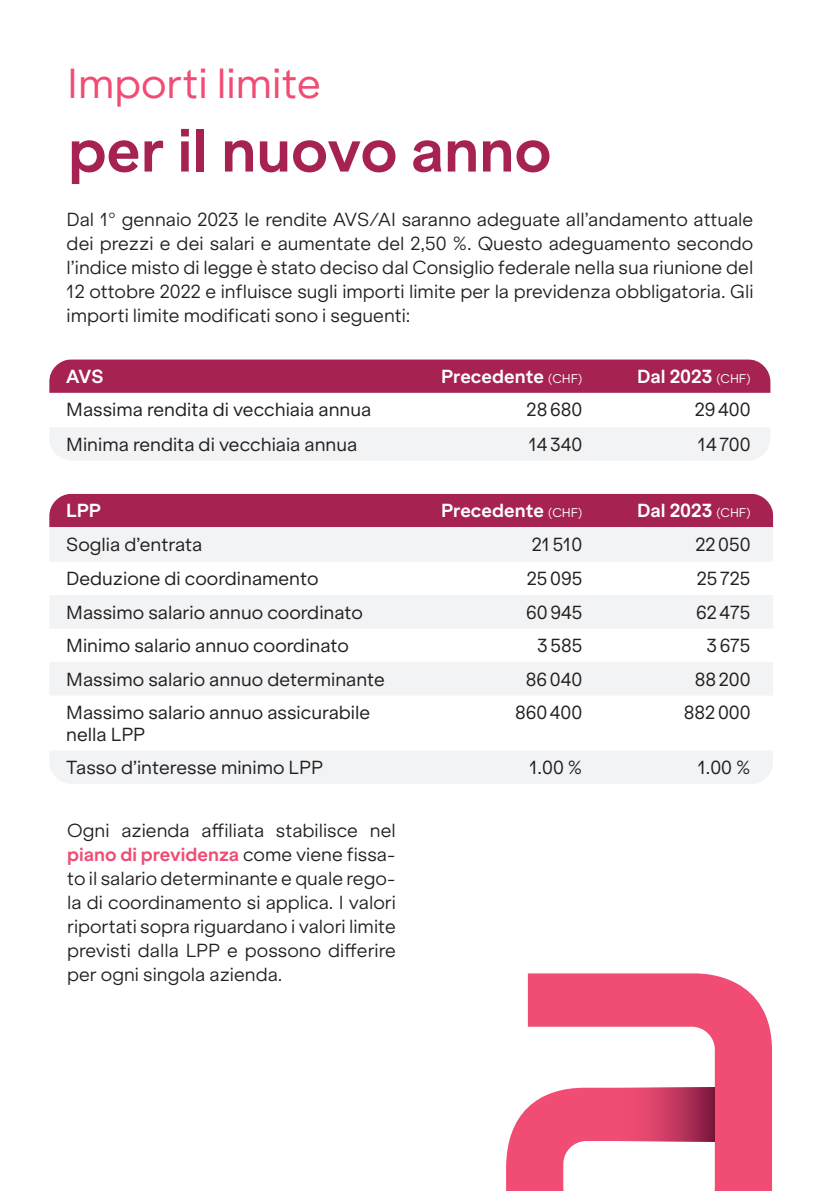
<style>
.page{position:relative;width:823px;height:1191px;background:#fff}
.page>*{position:absolute;margin:0;border:0;box-sizing:border-box;transform-origin:0 0}
.t1{font:700 58px "ES Klarheit Grotesk";color:#a52252}
.t2{font:40px "ES Klarheit Grotesk";color:#f04c74}
.t3{font:300 18px/24px "ES Klarheit Grotesk";color:#231f20;text-align:justify}
.t4{font:18px/21.6px "ES Klarheit Grotesk";color:#231f20}
.t5{font:700 18px "ES Klarheit Grotesk";color:#fff}
.s1{font-weight:400;font-size:12px}
.s2{font-weight:700;color:#f04c74}
</style>
<div class="page">
<svg style="left:506px;top:973px;width:265px;height:218px;fill:#f04c74"></svg>
<svg style="left:619px;top:1087px;width:95px;height:54px;background:#c53a61"></svg>
<div style="left:49px;top:359px;width:721px;height:34px;background:#a52252"></div>
<div style="left:50px;top:428px;width:720px;height:32px;background:#f2f3f4"></div>
<div style="left:49px;top:494px;width:723px;height:33px;background:#a52252"></div>
<svg style="left:49px;top:527px;width:723px;height:257px;fill:#f2f3f4"></svg>
<h2 class="t2" style="left:67px;top:51px;width:255px">Importi limite</h2>
<h1 class="t1" style="left:68px;top:102px;width:484px">per il nuovo anno</h1>
<p class="t3" style="left:67px;top:206px;width:688px">Dal 1° gennaio 2023 le rendite AVS/AI saranno adeguate all’andamento attuale dei prezzi e dei salari e aumentate del 2,50 %. Questo adeguamento secondo l’indice misto di legge è stato deciso dal Consiglio federale nella sua riunione del 12 ottobre 2022 e influisce sugli importi limite per la previdenza obbligatoria. Gli importi limite modificati sono i seguenti:</p>
<p class="t5" style="left:66px;top:361px;width:39px">AVS</p>
<p class="t5" style="left:441px;top:361px;width:143px">Precedente <span class="s1">(CHF)</span></p>
<p class="t5" style="left:636px;top:361px;width:115px">Dal 2023 <span class="s1">(CHF)</span></p>
<p class="t4" style="left:66px;top:397px;width:306px">Massima rendita di vecchiaia annua</p>
<p class="t4" style="left:526px;top:397px;width:57px">28 680</p>
<p class="t4" style="left:694px;top:397px;width:57px">29 400</p>
<p class="t4" style="left:66px;top:431px;width:292px">Minima rendita di vecchiaia annua</p>
<p class="t4" style="left:528px;top:431px;width:55px">14 340</p>
<p class="t4" style="left:697px;top:431px;width:54px">14 700</p>
<p class="t5" style="left:66px;top:495px;width:36px">LPP</p>
<p class="t5" style="left:441px;top:495px;width:143px">Precedente <span class="s1">(CHF)</span></p>
<p class="t5" style="left:636px;top:495px;width:115px">Dal 2023 <span class="s1">(CHF)</span></p>
<p class="t4" style="left:66px;top:531px;width:138px">Soglia d’entrata</p>
<p class="t4" style="left:531px;top:531px;width:52px">21 510</p>
<p class="t4" style="left:695px;top:531px;width:57px">22050</p>
<p class="t4" style="left:66px;top:566px;width:254px">Deduzione di coordinamento</p>
<p class="t4" style="left:526px;top:566px;width:57px">25095</p>
<p class="t4" style="left:696px;top:566px;width:55px">25 725</p>
<p class="t4" style="left:66px;top:599px;width:298px">Massimo salario annuo coordinato</p>
<p class="t4" style="left:526px;top:599px;width:58px">60945</p>
<p class="t4" style="left:695px;top:599px;width:56px">62 475</p>
<p class="t4" style="left:66px;top:633px;width:284px">Minimo salario annuo coordinato</p>
<p class="t4" style="left:536px;top:633px;width:47px">3 585</p>
<p class="t4" style="left:706px;top:633px;width:46px">3 675</p>
<p class="t4" style="left:66px;top:666px;width:320px">Massimo salario annuo determinante</p>
<p class="t4" style="left:525px;top:666px;width:58px">86040</p>
<p class="t4" style="left:694px;top:666px;width:57px">88 200</p>
<p class="t4" style="left:66px;top:700px;width:305px">Massimo salario annuo assicurabile nella LPP</p>
<p class="t4" style="left:514px;top:700px;width:69px">860400</p>
<p class="t4" style="left:683px;top:700px;width:68px">882000</p>
<p class="t4" style="left:66px;top:755px;width:258px">Tasso d’interesse minimo LPP</p>
<p class="t4" style="left:529px;top:755px;width:54px">1.00 %</p>
<p class="t4" style="left:697px;top:755px;width:54px">1.00 %</p>
<p class="t3" style="left:67px;top:816px;width:330px">Ogni azienda affiliata stabilisce nel <span class="s2">piano di previdenza</span> come viene fissa&shy;to il salario determinante e quale rego&shy;la di coordinamento si applica. I valori riportati sopra riguardano i valori limite previsti dalla LPP e possono differire per ogni singola azienda.</p>
</div>
